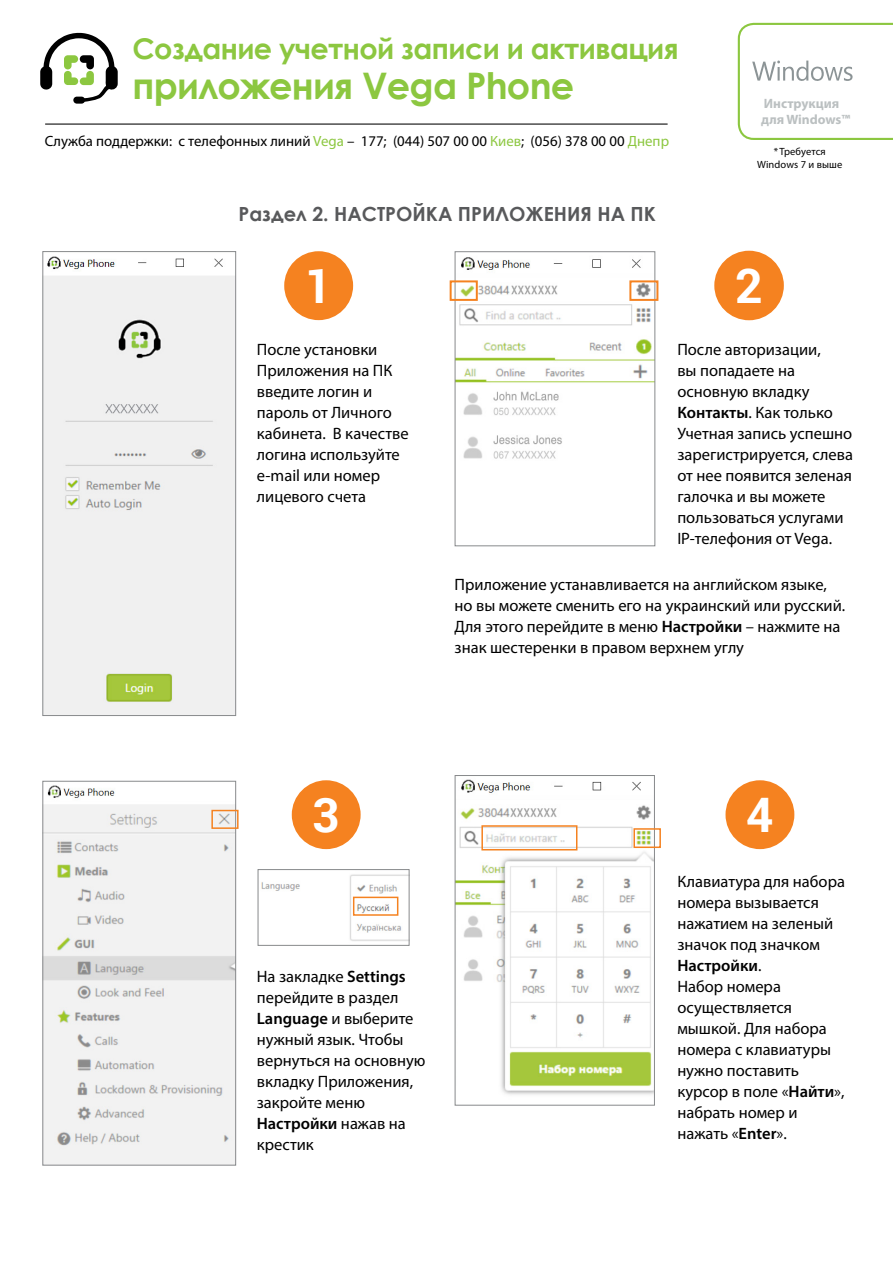
<style>
.page{position:relative;width:893px;height:1263px;background:#fff}
.page>*{position:absolute;margin:0;border:0;box-sizing:border-box;transform-origin:0 0}
.t1{font:700 48px "Roboto";color:#fff}
.t2{font:700 47.55px "Roboto";color:#fff}
.t3{font:700 47.4px "Roboto";color:#fff}
.t4{font:700 36.6px "Century Gothic";letter-spacing:-.02em;color:#8cc740}
.t5{font:700 28.65px "Century Gothic";letter-spacing:-.02em;color:#8cc740}
.t6{font:700 19.5px "Century Gothic";color:#58595b}
.t7{font:16.5px/21px "Myriad Pro";color:#000}
.t8{font:14.85px "Myriad Pro";color:#000}
.t9{font:700 13.5px/15.8px "Myriad Pro";color:#bbc0c1}
.t10{font:10.5px/13.5px "Myriad Pro";letter-spacing:.01em;color:#000;text-align:center}
.s1{color:#8cc740}
.s2{font-weight:600}
</style>
<div class="page">
<img style="left:44px;top:256px;width:190px;height:458px">
<div style="left:42px;top:251px;width:194px;height:465px;border:1px solid #888a8c"></div>
<img style="left:44px;top:785px;width:190px;height:378px">
<div style="left:42px;top:781px;width:194px;height:384px;border:1px solid #888a8c"></div>
<img style="left:457px;top:779px;width:196px;height:316px">
<div style="left:455px;top:775px;width:200px;height:331px;border:1px solid #888a8c"></div>
<img style="left:261px;top:874px;width:146px;height:67px">
<div style="left:258px;top:869px;width:151px;height:77px;border:1px solid #888a8c"></div>
<img style="left:457px;top:257px;width:196px;height:202px">
<div style="left:455px;top:251px;width:200px;height:295px;border:1px solid #888a8c"></div>
<div style="left:284px;top:251px;width:69px;height:69px;background:#f58220;border-radius:50%"></div>
<div style="left:714px;top:251px;width:70px;height:69px;background:#f58220;border-radius:50%"></div>
<div style="left:292px;top:780px;width:69px;height:69px;background:#f58220;border-radius:50%"></div>
<div style="left:725px;top:780px;width:69px;height:69px;background:#f58220;border-radius:50%"></div>
<svg style="left:40px;top:32px;width:78px;height:72px"></svg>
<hr style="left:45px;top:124px;width:623px;height:1px;background:#000">
<svg style="left:738px;top:23px;width:155px;height:117px"></svg>
<div style="left:450px;top:280px;width:28px;height:21px;border:2px solid #f58220"></div>
<div style="left:211px;top:810px;width:28px;height:19px;border:2px solid #f58220"></div>
<div style="left:353px;top:897px;width:45px;height:19px;border:2px solid #f58220"></div>
<div style="left:633px;top:828px;width:28px;height:20px;border:2px solid #f58220"></div>
<div style="left:481px;top:825px;width:96px;height:25px;border:2px solid #f58220"></div>
<div style="left:629px;top:280px;width:29px;height:21px;border:2px solid #f58220"></div>
<h3 class="t5" style="left:133px;top:27px;width:548px">Создание учетной записи и активация</h3>
<h3 class="t4" style="left:133px;top:58px;width:443px">приложения Vega Phone</h3>
<p class="t8" style="left:45px;top:132px;width:626px">Служба поддержки: с телефонных линий <span class="s1">Vega</span> – 177; (044) 507 00 00 <span class="s1">Киев</span>; (056) 378 00 00 <span class="s1">Днепр</span></p>
<p class="t6" style="left:238px;top:199px;width:419px">Раздел 2. НАСТРОЙКА ПРИЛОЖЕНИЯ НА ПК</p>
<p class="t9" style="left:761px;top:96px;width:91px">Инструкция для Windows™</p>
<p class="t10" style="left:757px;top:144px;width:87px">* Требуется<br>Windows 7 и выше</p>
<h3 class="t3" style="left:305px;top:252px;width:29px">1</h3>
<h1 class="t1" style="left:735px;top:252px;width:29px">2</h1>
<p class="t7" style="left:257px;top:338px;width:153px">После установки<br>Приложения на ПК введите логин и пароль от Личного кабинета. В качестве логина используйте e-mail или номер лицевого счета</p>
<p class="t7" style="left:677px;top:339px;width:177px">После авторизации,<br>вы попадаете на основную вкладку<br><span class="s2">Контакты</span>. Как только<br>Учетная запись успешно зарегистрируется, слева от нее появится зеленая галочка и вы можете пользоваться услугами<br>IP-телефония от Vega.</p>
<p class="t7" style="left:455px;top:574px;width:392px">Приложение устанавливается на английском языке, но вы можете сменить его на украинский или русский.<br>Для этого перейдите в меню <span class="s2">Настройки</span> – нажмите на знак шестеренки в правом верхнем углу</p>
<h2 class="t2" style="left:313px;top:781px;width:29px">3</h2>
<h2 class="t2" style="left:746px;top:781px;width:29px">4</h2>
<p class="t7" style="left:257px;top:965px;width:170px">На закладке <span class="s2">Settings </span>перейдите в раздел<br><span class="s2">Language</span> и выберите нужный язык. Чтобы вернуться на основную вкладку Приложения, закройте меню<br><span class="s2">Настройки</span> нажав на крестик</p>
<p class="t7" style="left:677px;top:871px;width:169px">Клавиатура для набора номера вызывается нажатием на зеленый значок под значком<br><span class="s2">Настройки</span>.<br>Набор номера осуществляется мышкой. Для набора номера с клавиатуры нужно поставить курсор в поле «<span class="s2">Найти</span>», набрать номер и нажать «<span class="s2">Enter</span>».</p>
</div>
